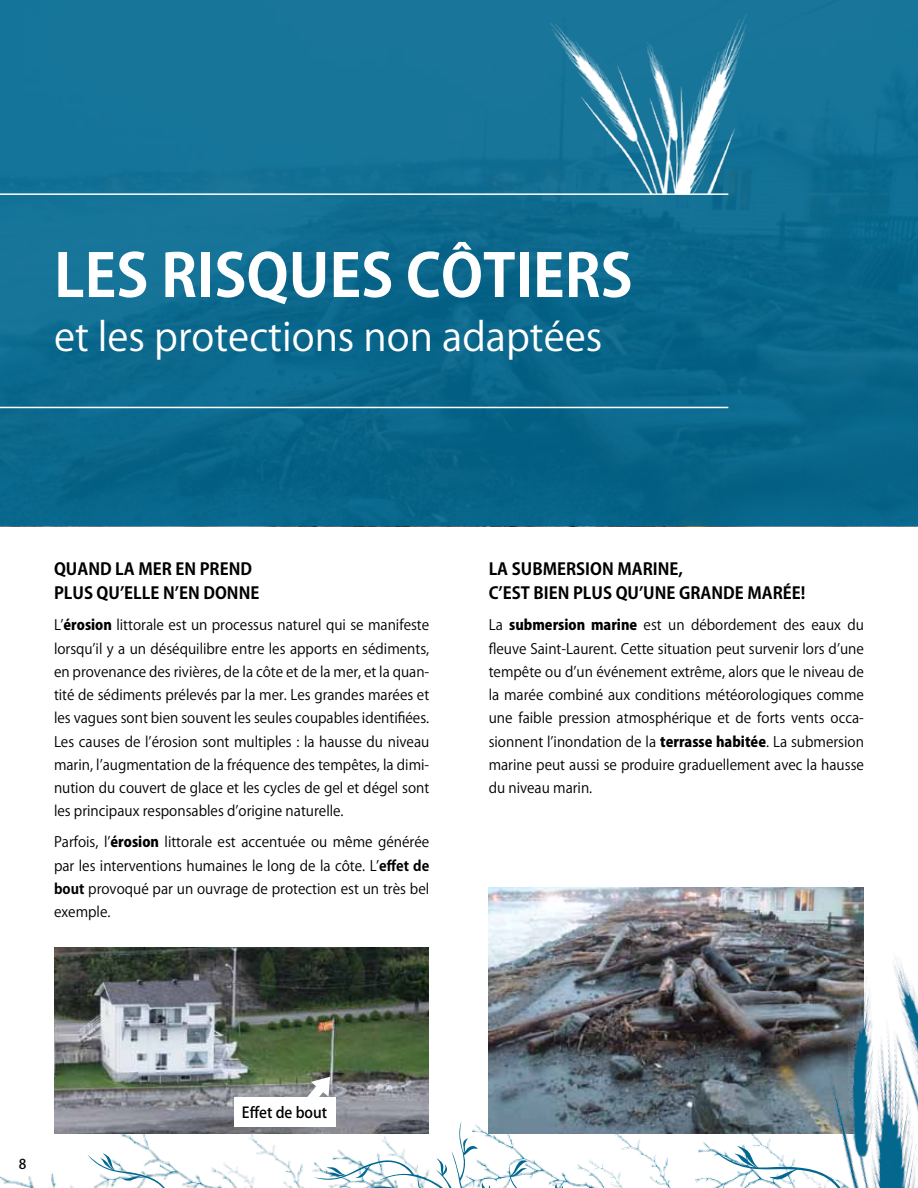
<style>
.page{position:relative;width:918px;height:1188px;background:#fff}
.page>*{position:absolute;margin:0;border:0;box-sizing:border-box;transform-origin:0 0}
.t1{font:700 58.5px "Koz Go Pro";color:#fff}
.t2{font:39px "Koz Go Pro";color:#fff}
.t3{font:700 16.5px/24px "Koz Go Pro";color:#000}
.t4{font:500 15px "Koz Go Pro";color:#000}
.t5{font:14.25px/23.2px "Koz Go Pro";color:#000;text-align:justify}
.t6{font:500 13.5px "Koz Go Pro";color:#000}
.s1{font-weight:800}
.s2{font-weight:700}
</style>
<div class="page">
<div style="left:0;top:0;width:918px;height:526px;background:#0d6a8f"></div>
<hr style="left:0;top:193px;width:728px;height:2px;background:#fff">
<hr style="left:0;top:407px;width:728px;height:1px;background:#fff">
<img style="left:537px;top:0;width:228px;height:194px">
<img style="left:615px;top:1134px;width:147px;height:54px">
<img style="left:0;top:1134px;width:287px;height:54px">
<img style="left:488px;top:887px;width:376px;height:247px">
<img style="left:54px;top:948px;width:375px;height:186px">
<img style="left:762px;top:898px;width:156px;height:248px">
<svg style="left:715px;top:1146px;width:203px;height:42px"></svg>
<svg style="left:87px;top:1153px;width:152px;height:35px"></svg>
<svg style="left:287px;top:1077px;width:328px;height:111px"></svg>
<div style="left:234px;top:1098px;width:102px;height:29px;background:#fff"></div>
<h1 class="t1" style="left:54px;top:238px;width:580px">LES RISQUES CÔTIERS</h1>
<h2 class="t2" style="left:54px;top:311px;width:550px">et les protections non adaptées</h2>
<p class="t3" style="left:54px;top:558px;width:207px">QUAND LA MER EN PREND<br>PLUS QU’ELLE N’EN DONNE</p>
<p class="t5" style="left:54px;top:614px;width:377px">L’<span class="s1">érosion</span> littorale est un processus naturel qui se manifeste lorsqu’il y a un déséquilibre entre les apports en sédiments, en provenance des rivières, de la côte et de la mer, et la quan&shy;tité de sédiments prélevés par la mer. Les grandes marées et les vagues sont bien souvent les seules coupables identifiées.<br>Les causes de l’érosion sont multiples : la hausse du niveau marin, l’augmentation de la fréquence des tempêtes, la dimi&shy;nution du couvert de glace et les cycles de gel et dégel sont les principaux responsables d’origine naturelle.</p>
<p class="t5" style="left:54px;top:831px;width:377px">Parfois, l’<span class="s1">érosion</span> littorale est accentuée ou même générée par les interventions humaines le long de la côte. L’<span class="s2">EFFET DE BOUT</span> provoqué par un ouvrage de protection est un très bel exemple.</p>
<p class="t3" style="left:489px;top:558px;width:318px">LA SUBMERSION MARINE,<br>C’EST BIEN PLUS QU’UNE GRANDE MARÉE!</p>
<p class="t5" style="left:489px;top:614px;width:377px">La <span class="s1">submersion marine</span> est un débordement des eaux du fleuve Saint-Laurent. Cette situation peut survenir lors d’une tempête ou d’un événement extrême, alors que le niveau de la marée combiné aux conditions météorologiques comme une faible pression atmosphérique et de forts vents occa&shy;sionnent l’inondation de la <span class="s1">terrasse habitée</span>. La submersion marine peut aussi se produire graduellement avec la hausse du niveau marin.</p>
<p class="t6" style="left:19px;top:1155px;width:9px">8</p>
<p class="t4" style="left:242px;top:1103px;width:87px">Effet de bout</p>
</div>
